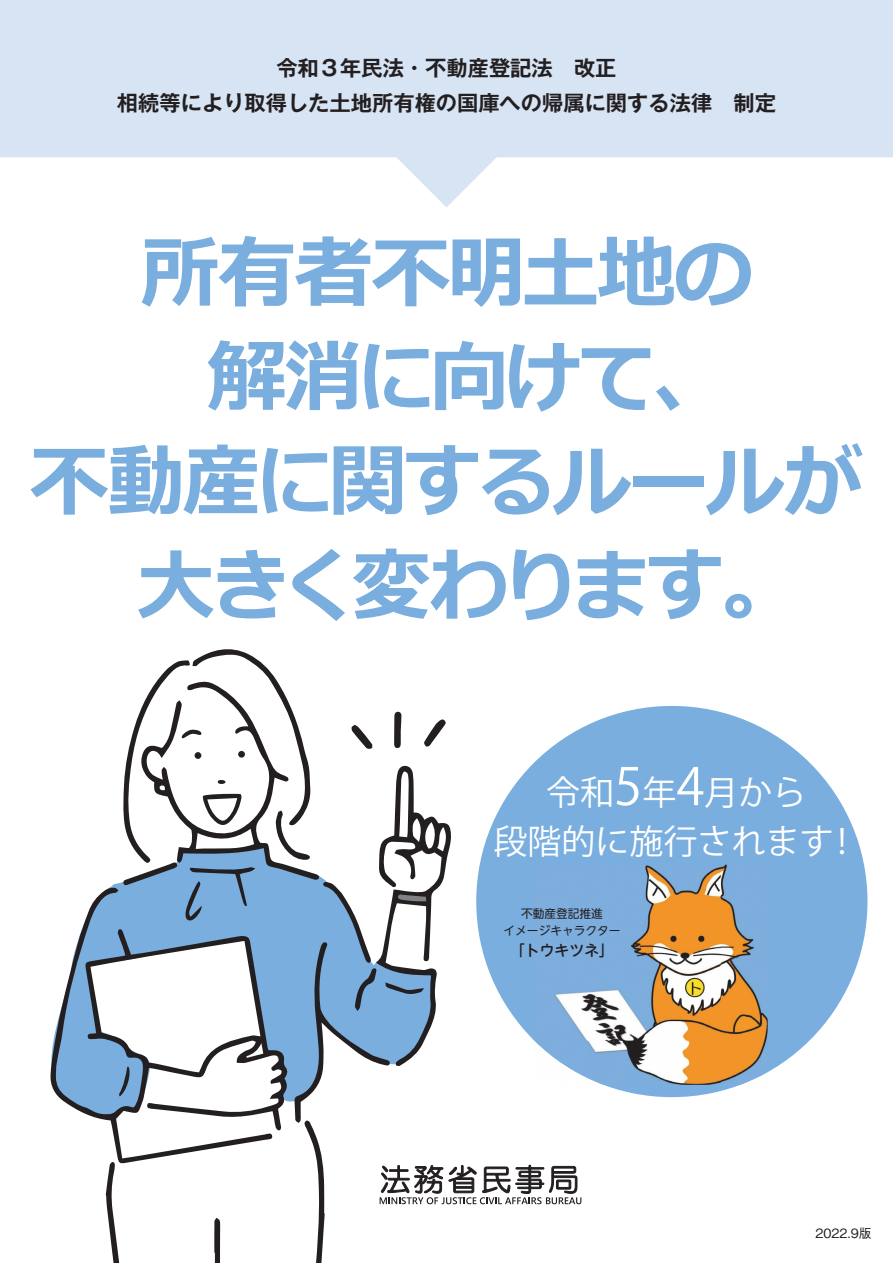
<style>
.page{position:relative;width:893px;height:1263px;background:#fff}
.page>*{position:absolute;margin:0;border:0;box-sizing:border-box;transform-origin:0 0}
.t1{font:700 78.6px/104.1px "Meiryo";letter-spacing:-.05em;color:#79aede;text-align:center}
.t2{font:34.05px/48.9px "Skip Pro E 83 pv RKSJ H";color:#fff;text-align:center}
.t3{font:700 21.3px/35.1px "Gothic MB101 Pr 6 N De";color:#231f20;text-align:center}
.t4{font:500 14.85px "UD Shin M Go Pr 6";color:#231f20}
.t5{font:500 12.75px "Gothic BBB Pr 6 N";color:#231f20}
.t6{font:11.7px/17px "UD Shin M Go Pr 6";color:#231f20;text-align:center}
.s1{font-size:51px}
</style>
<div class="page">
<svg style="left:0;top:0;width:893px;height:207px;fill:#d6e4f4"></svg>
<div style="left:476px;top:706px;width:391px;height:391px;background:#79aede;border-radius:50%"></div>
<svg style="left:50px;top:890px;width:56px;height:230px;fill:#79aede"></svg>
<svg style="left:106px;top:649px;width:475px;height:614px"></svg>
<img style="left:533px;top:864px;width:235px;height:221px">
<p class="t3" style="left:117px;top:49px;width:661px">令和３年民法・不動産登記法　改正<br>相続等により取得した土地所有権の国庫への帰属に関する法律　制定</p>
<h1 class="t1" style="left:30px;top:223px;width:835px">所有者不明土地の<br>解消に向けて、<br>不動産に関するルールが大きく変わります。</h1>
<h2 class="t2" style="left:493px;top:769px;width:367px">令和<span class="s1">5</span>年<span class="s1">4</span>月から<br>段階的に施行されます！</h2>
<p class="t6" style="left:504px;top:904px;width:118px">不動産登記推進<br>イメージキャラクター</p>
<p class="t4" style="left:510px;top:937px;width:106px">「トウキツネ」</p>
<p class="t5" style="left:815px;top:1223px;width:58px">2022.9版</p>
</div>
